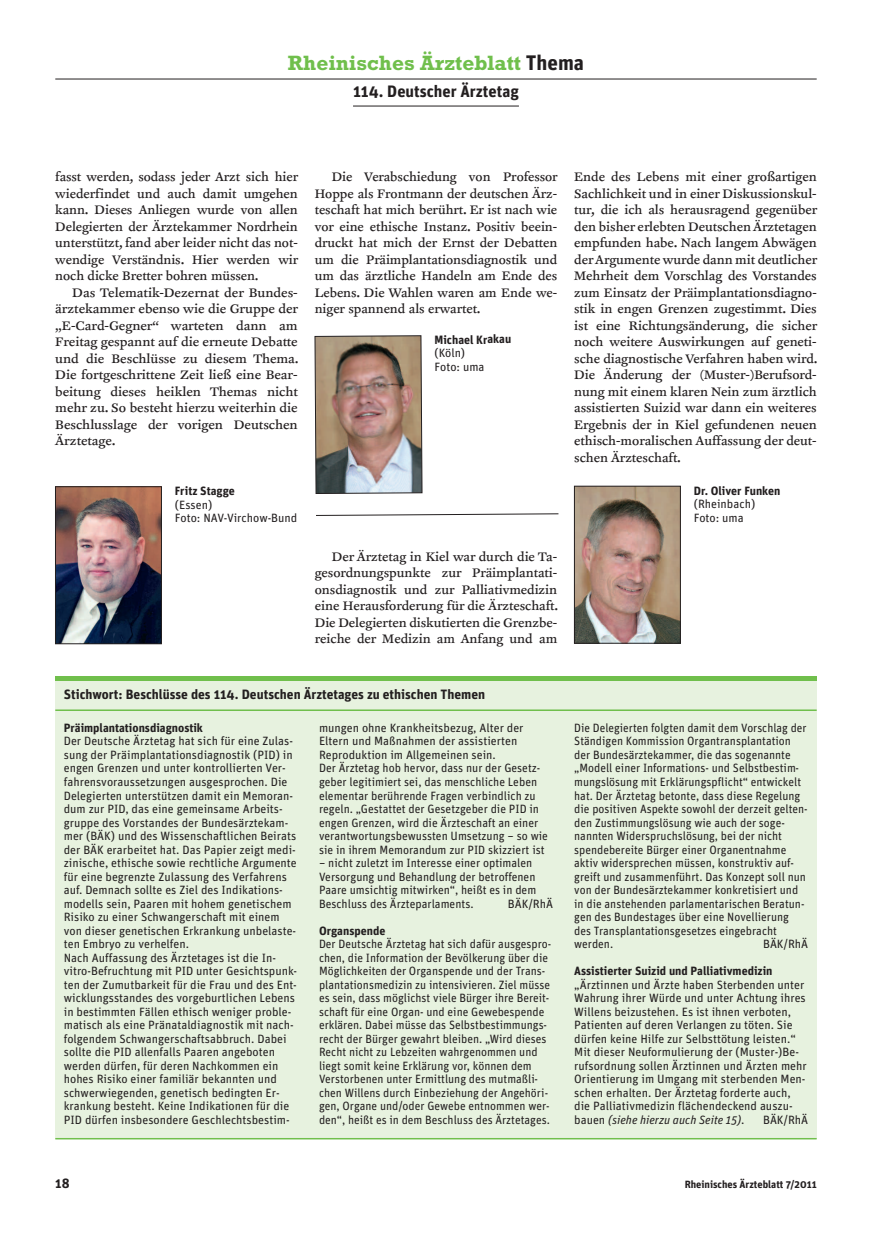
<style>
.page{position:relative;width:872px;height:1234px;background:#fff}
.page>*{position:absolute;margin:0;border:0;box-sizing:border-box;transform-origin:0 0}
.t1{font:700 21px "Rockwell";color:#70bf4c}
.t2{font:700 16.5px "Unit";color:#231f20}
.t3{font:14.25px/16.5px "Clifford Nine Roman";color:#231f20;text-align:justify}
.t4{font:700 13.5px "Unit";color:#231f20}
.t5{font:12px/13.5px "Unit";color:#231f20}
.t6{font:12px/13.5px "Unit";color:#231f20;scale:.95 1}
.t7{font:12px/13.5px "Unit";color:#231f20;scale:.96 1}
.t8{font:700 12px "Unit";color:#231f20}
.t9{font:700 10.5px "Unit";color:#231f20}
.s1{font-family:"Unit";color:#231f20}
.s2{font-style:italic}
</style>
<div class="page">
<hr style="left:55px;top:79px;width:761px;height:1px;background:#231f20">
<hr style="left:353px;top:106px;width:166px;height:1px;background:#231f20">
<img style="left:576px;top:488px;width:102px;height:153px">
<div style="left:574px;top:486px;width:106px;height:157px;border:1px solid #231f20"></div>
<img style="left:314px;top:335px;width:108px;height:159px">
<svg style="left:317px;top:513px;width:242px;height:2px"></svg>
<img style="left:57px;top:488px;width:103px;height:153px">
<div style="left:55px;top:486px;width:107px;height:157px;border:1px solid #231f20"></div>
<div style="left:55px;top:676px;width:761px;height:462px;background:#e7f2df"></div>
<hr style="left:55px;top:676px;width:761px;height:4px;background:#70bf4c">
<hr style="left:55px;top:709px;width:761px;height:1px;background:#70bf4c">
<hr style="left:55px;top:1137px;width:761px;height:2px;background:#70bf4c">
<h1 class="t1" style="left:288px;top:56px;width:297px">Rheinisches Ärzteblatt <span class="s1">Thema</span></h1>
<h2 class="t2" style="left:353px;top:86px;width:167px">114. Deutscher Ärztetag</h2>
<p class="t3" style="left:55px;top:169px;width:244px">fasst werden, sodass jeder Arzt sich hier wiederfindet und auch damit umgehen kann. Dieses Anliegen wurde von allen Delegierten der Ärztekammer Nordrhein unterstützt,fand aber leider nicht das not&shy;wendige Verständnis. Hier werden wir noch dicke Bretter bohren müssen.</p>
<p class="t3" style="left:55px;top:284px;width:245px;text-indent:17px">Das Telematik-Dezernat der Bundes&shy;ärztekammer ebenso wie die Gruppe der „E-Card-Gegner“ warteten dann am Freitag gespannt auf die erneute Debatte und die Beschlüsse zu diesem Thema.<br>Die fortgeschrittene Zeit ließ eine Bear&shy;beitung dieses heiklen Themas nicht mehr zu. So besteht hierzu weiterhin die Beschlusslage der vorigen Deutschen Ärztetage.</p>
<p class="t8" style="left:175px;top:486px;width:62px">Fritz Stagge</p>
<p class="t5" style="left:175px;top:499px;width:124px">(Essen)<br>Foto: NAV-Virchow-Bund</p>
<p class="t3" style="left:315px;top:169px;width:244px;text-indent:17px">Die Verabschiedung von Professor Hoppe als Frontmann der deutschen Ärz&shy;teschaft hat mich berührt. Er ist nach wie vor eine ethische Instanz. Positiv beein&shy;druckt hat mich der Ernst der Debatten um die Präimplantationsdiagnostik und um das ärztliche Handeln am Ende des Lebens. Die Wahlen waren am Ende we&shy;niger spannend als erwartet.</p>
<p class="t8" style="left:434px;top:335px;width:78px">Michael Krakau</p>
<p class="t5" style="left:434px;top:347px;width:52px">(Köln)<br>Foto: uma</p>
<p class="t3" style="left:315px;top:548px;width:245px;text-indent:17px">Der Ärztetag in Kiel war durch die Ta&shy;gesordnungspunkte zur Präimplantati&shy;onsdiagnostik und zur Palliativmedizin eine Herausforderung für die Ärzteschaft.<br>Die Delegierten diskutierten die Grenzbe&shy;reiche der Medizin am Anfang und am</p>
<p class="t4" style="left:64px;top:689px;width:423px">Stichwort: Beschlüsse des 114. Deutschen Ärztetages zu ethischen Themen</p>
<p class="t8" style="left:64px;top:723px;width:141px">Präimplantationsdiagnostik</p>
<p class="t5" style="left:64px;top:735px;width:235px">Der Deutsche Ärztetag hat sich für eine Zulas&shy;sung der Präimplantationsdiagnostik (PID) in engen Grenzen und unter kontrollierten Ver&shy;fahrensvoraussetzungen ausgesprochen. Die Delegierten unterstützen damit ein Memoran&shy;dum zur PID, das eine gemeinsame Arbeits&shy;gruppe des Vorstandes der Bundesärztekam&shy;mer (BÄK) und des Wissenschaftlichen Beirats der BÄK erarbeitet hat. Das Papier zeigt medi&shy;zinische, ethische sowie rechtliche Argumente für eine begrenzte Zulassung des Verfahrens auf. Demnach sollte es Ziel des Indikations&shy;modells sein, Paaren mit hohem genetischem Risiko zu einer Schwangerschaft mit einem von dieser genetischen Erkrankung unbelaste&shy;ten Embryo zu verhelfen.<br>Nach Auffassung des Ärztetages ist die In&shy;vitro-Befruchtung mit PID unter Gesichtspunk&shy;ten der Zumutbarkeit für die Frau und des Ent&shy;wicklungsstandes des vorgeburtlichen Lebens in bestimmten Fällen ethisch weniger proble&shy;matisch als eine Pränataldiagnostik mit nach&shy;folgendem Schwangerschaftsabbruch. Dabei sollte die PID allenfalls Paaren angeboten werden dürfen, für deren Nachkommen ein hohes Risiko einer familiär bekannten und schwerwiegenden, genetisch bedingten Er&shy;krankung besteht. Keine Indikationen für die PID dürfen insbesondere Geschlechtsbestim-</p>
<p class="t5" style="left:319px;top:722px;width:230px">mungen ohne Krankheitsbezug, Alter der Eltern und Maßnahmen der assistierten Reproduktion im Allgemeinen sein.<br>Der Ärztetag hob hervor, dass nur der Gesetz&shy;geber legitimiert sei, das menschliche Leben elementar berührende Fragen verbindlich zu regeln. „Gestattet der Gesetzgeber die PID in engen Grenzen, wird die Ärzteschaft an einer verantwortungsbewussten Umsetzung − so wie sie in ihrem Memorandum zur PID skizziert ist − nicht zuletzt im Interesse einer optimalen Versorgung und Behandlung der betroffenen Paare umsichtig mitwirken“, heißt es in dem Beschluss des Ärzteparlaments.</p>
<p class="t5" style="left:508px;top:897px;width:47px">BÄK/RhÄ</p>
<p class="t8" style="left:319px;top:926px;width:68px">Organspende</p>
<p class="t7" style="left:319px;top:938px;width:243px">Der Deutsche Ärztetag hat sich dafür ausgespro&shy;chen, die Information der Bevölkerung über die Möglichkeiten der Organspende und der Trans&shy;plantationsmedizin zu intensivieren. Ziel müsse es sein, dass möglichst viele Bürger ihre Bereit&shy;schaft für eine Organ- und eine Gewebespende erklären. Dabei müsse das Selbstbestimmungs&shy;recht der Bürger gewahrt bleiben. „Wird dieses Recht nicht zu Lebzeiten wahrgenommen und liegt somit keine Erklärung vor, können dem Verstorbenen unter Ermittlung des mutmaßli&shy;chen Willens durch Einbeziehung der Angehöri&shy;gen, Organe und/oder Gewebe entnommen wer&shy;den“, heißt es in dem Beschluss des Ärztetages.</p>
<p class="t3" style="left:574px;top:169px;width:245px">Ende des Lebens mit einer großartigen Sachlichkeit und in einer Diskussionskul&shy;tur, die ich als herausragend gegenüber den bisher erlebten Deutschen Ärztetagen empfunden habe. Nach langem Abwägen derArgumente wurde dann mit deutlicher Mehrheit dem Vorschlag des Vorstandes zum Einsatz der Präimplantationsdiagno&shy;stik in engen Grenzen zugestimmt. Dies ist eine Richtungsänderung, die sicher noch weitere Auswirkungen auf geneti&shy;sche diagnostische Verfahren haben wird.<br>Die Änderung der (Muster-)Berufsord&shy;nung mit einem klaren Nein zum ärztlich assistierten Suizid war dann ein weiteres Ergebnis der in Kiel gefundenen neuen ethisch-moralischen Auffassung der deut&shy;schen Ärzteschaft.</p>
<p class="t8" style="left:694px;top:486px;width:88px">Dr. Oliver Funken</p>
<p class="t5" style="left:694px;top:498px;width:63px">(Rheinbach)<br>Foto: uma</p>
<p class="t6" style="left:574px;top:722px;width:247px">Die Delegierten folgten damit dem Vorschlag der Ständigen Kommission Organtransplantation der Bundesärztekammer, die das sogenannte „Modell einer Informations- und Selbstbestim&shy;mungslösung mit Erklärungspflicht“ entwickelt hat. Der Ärztetag betonte, dass diese Regelung die positiven Aspekte sowohl der derzeit gelten&shy;den Zustimmungslösung wie auch der soge&shy;nannten Widerspruchslösung, bei der nicht spendebereite Bürger einer Organentnahme aktiv widersprechen müssen, konstruktiv auf&shy;greift und zusammenführt. Das Konzept soll nun von der Bundesärztekammer konkretisiert und in die anstehenden parlamentarischen Beratun&shy;gen des Bundestages über eine Novellierung des Transplantationsgesetzes eingebracht werden.</p>
<p class="t5" style="left:763px;top:938px;width:47px">BÄK/RhÄ</p>
<p class="t8" style="left:574px;top:966px;width:200px">Assistierter Suizid und Palliativmedizin</p>
<p class="t5" style="left:574px;top:978px;width:234px">„Ärztinnen und Ärzte haben Sterbenden unter Wahrung ihrer Würde und unter Achtung ihres Willens beizustehen. Es ist ihnen verboten, Patienten auf deren Verlangen zu töten. Sie dürfen keine Hilfe zur Selbsttötung leisten.“ Mit dieser Neuformulierung der (Muster-)Be&shy;rufsordnung sollen Ärztinnen und Ärzten mehr Orientierung im Umgang mit sterbenden Men&shy;schen erhalten. Der Ärztetag forderte auch, die Palliativmedizin flächendeckend auszu&shy;bauen <span class="s2">(siehe hierzu auch Seite 15)</span>.</p>
<p class="t5" style="left:763px;top:1113px;width:47px">BÄK/RhÄ</p>
<p class="t4" style="left:55px;top:1178px;width:16px">18</p>
<p class="t9" style="left:684px;top:1180px;width:133px">Rheinisches Ärzteblatt 7/2011</p>
</div>
